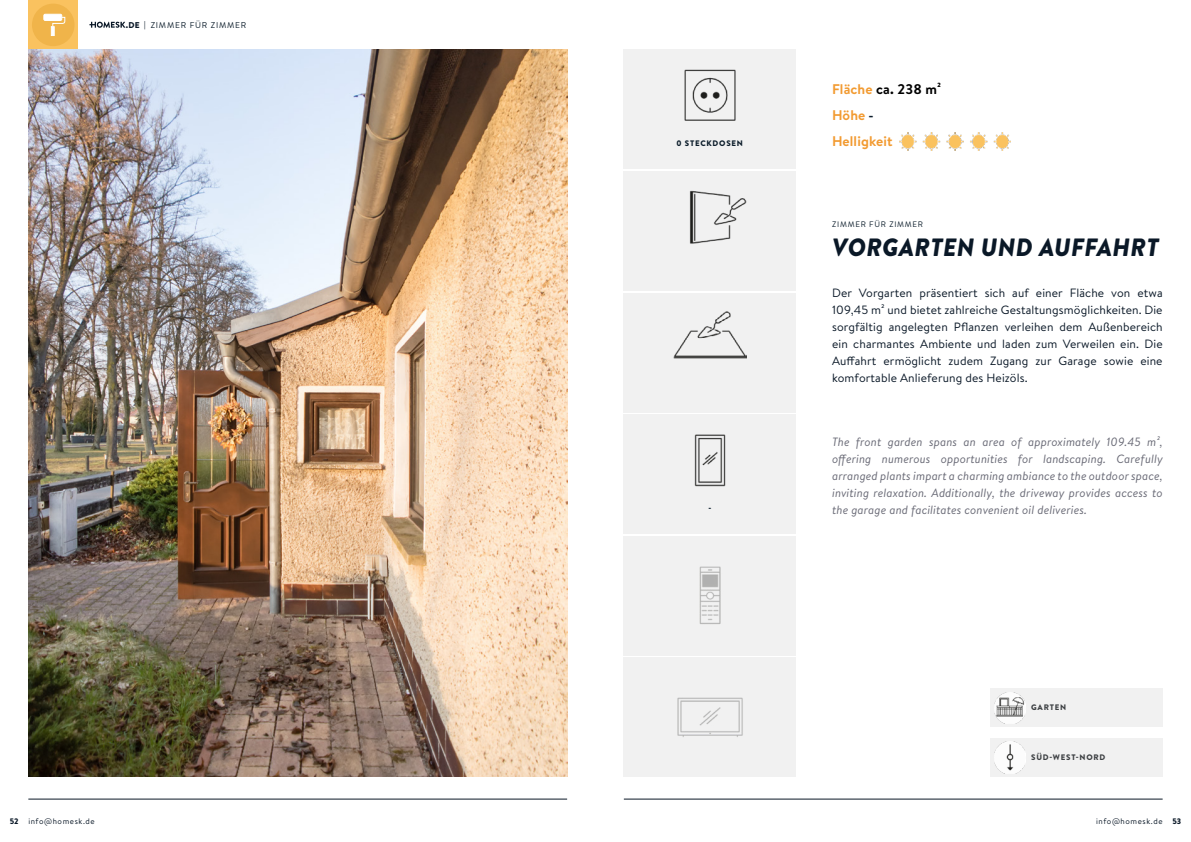
<style>
.page{position:relative;width:1191px;height:842px;background:#fff}
.page>*{position:absolute;margin:0;border:0;box-sizing:border-box;transform-origin:0 0}
.Notes{font:italic 900 25px "Brandon Text";letter-spacing:.015em;color:#0a1827}
.Fließtext{font:700 14px "Brandon Text";letter-spacing:.01em;color:#f29b32}
.Fließtext-2{font:700 14px "Brandon Text";letter-spacing:.01em;color:#000}
.Notes-2{font:12px/17px "Brandon Text";letter-spacing:.01em;color:#0a1827;text-align:justify}
.Notes-3{font:italic 12px/17px "Brandon Text";letter-spacing:.01em;color:#696a76;text-align:justify}
.Fließtext-3{font:8.4px "Brandon Text";letter-spacing:.095em;color:#0c1d2b}
.t1{font:900 8.4px "Brandon Text";color:#0a1827}
.t2{font:8px "Brandon Text";letter-spacing:.075em;color:#0a1827}
.Fließtext-4{font:900 8px "Brandon Text";letter-spacing:.095em;color:#3d4043}
.Fließtext-5{font:8px "Brandon Text";letter-spacing:.095em;color:#0c1d2b}
.Fließtext-6{font:900 8px "Brandon Text";letter-spacing:.095em;color:#0c1d2b}
.t3{font:900 8px "Brandon Text";color:#0a1827}
.s1{font-weight:900;color:#0a1827}
.s2{color:#f29b32}
.s3{color:#0c1d2b}
.s4{font-weight:900}
</style>
<div class="page">
<svg style="left:89px;top:22px;width:36px;height:6px"></svg>
<div style="left:28px;top:0;width:50px;height:50px;background:#fac25f"></div>
<div style="left:32px;top:4px;width:42px;height:42px;background:#f0b44a;border-radius:50%"></div>
<div style="left:44px;top:14px;width:18px;height:6px;background:#fff"></div>
<div style="left:43px;top:14px;width:19px;height:7px;border:1px solid #fff"></div>
<svg style="left:51px;top:26px;width:4px;height:10px"></svg>
<svg style="left:52px;top:16px;width:14px;height:11px"></svg>
<hr style="left:28px;top:799px;width:539px;height:1px;background:#0a1827">
<hr style="left:624px;top:799px;width:538px;height:1px;background:#0a1827">
<img style="left:28px;top:50px;width:539px;height:727px">
<div style="left:624px;top:50px;width:172px;height:119px;background:#f1f1f1"></div>
<div style="left:624px;top:171px;width:172px;height:120px;background:#f1f1f1"></div>
<div style="left:624px;top:414px;width:172px;height:120px;background:#f1f1f1"></div>
<div style="left:624px;top:293px;width:172px;height:119px;background:#f1f1f1"></div>
<div style="left:624px;top:536px;width:172px;height:119px;background:#f1f1f1"></div>
<div style="left:624px;top:657px;width:172px;height:120px;background:#f1f1f1"></div>
<div style="left:990px;top:738px;width:172px;height:39px;background:#f1f1f1"></div>
<div style="left:990px;top:688px;width:172px;height:39px;background:#f1f1f1"></div>
<img style="left:673px;top:311px;width:73px;height:48px">
<img style="left:684px;top:69px;width:52px;height:52px">
<img style="left:699px;top:566px;width:22px;height:58px">
<img style="left:677px;top:697px;width:66px;height:40px">
<img style="left:694px;top:434px;width:32px;height:53px">
<img style="left:689px;top:190px;width:57px;height:54px">
<img style="left:899px;top:133px;width:111px;height:17px">
<img style="left:994px;top:742px;width:31px;height:31px">
<img style="left:994px;top:692px;width:31px;height:31px">
<p class="Fließtext-3" style="left:144px;top:19px;width:104px"><span class="s1">|</span> ZIMMER FÜR ZIMMER</p>
<p class="t1" style="left:126px;top:19px;width:15px">.DE</p>
<p class="Fließtext-6" style="left:676px;top:138px;width:68px">0 STECKDOSEN</p>
<p class="Fließtext-6" style="left:708px;top:503px;width:4px">-</p>
<p class="Fließtext-2" style="left:832px;top:80px;width:110px"><span class="s2">Fläche</span> ca. 238 m²</p>
<p class="Fließtext" style="left:832px;top:106px;width:43px">Höhe <span class="s3">-</span></p>
<p class="Fließtext" style="left:832px;top:132px;width:62px">Helligkeit</p>
<p class="Fließtext-5" style="left:832px;top:219px;width:92px">ZIMMER FÜR ZIMMER</p>
<p class="Notes" style="left:832px;top:229px;width:328px">VORGARTEN UND AUFFAHRT</p>
<p class="Notes-2" style="left:832px;top:284px;width:332px">Der Vorgarten präsentiert sich auf einer Fläche von etwa 109,45 m² und bietet zahlreiche Gestaltungsmöglichkeiten. Die sorgfältig angelegten Pflanzen verleihen dem Außenbereich ein charmantes Ambiente und laden zum Verweilen ein. Die Auffahrt ermöglicht zudem Zugang zur Garage sowie eine komfortable Anlieferung des Heizöls.</p>
<p class="Notes-3" style="left:832px;top:432px;width:332px">The front garden spans an area of approximately 109.45 m², offering numerous opportunities for landscaping. Carefully arranged plants impart a charming ambiance to the outdoor space, inviting relaxation. Additionally, the driveway provides access to the garage and facilitates convenient oil deliveries.</p>
<p class="Fließtext-4" style="left:1031px;top:702px;width:37px">GARTEN</p>
<p class="Fließtext-4" style="left:1031px;top:752px;width:76px">SÜD-WEST-NORD</p>
<p class="t3" style="left:10px;top:815px;width:10px">52</p>
<p class="t2" style="left:28px;top:815px;width:68px">info@homesk.de</p>
<p class="t2" style="left:1096px;top:815px;width:87px">info@homesk.de <span class="s4">53</span></p>
</div>
